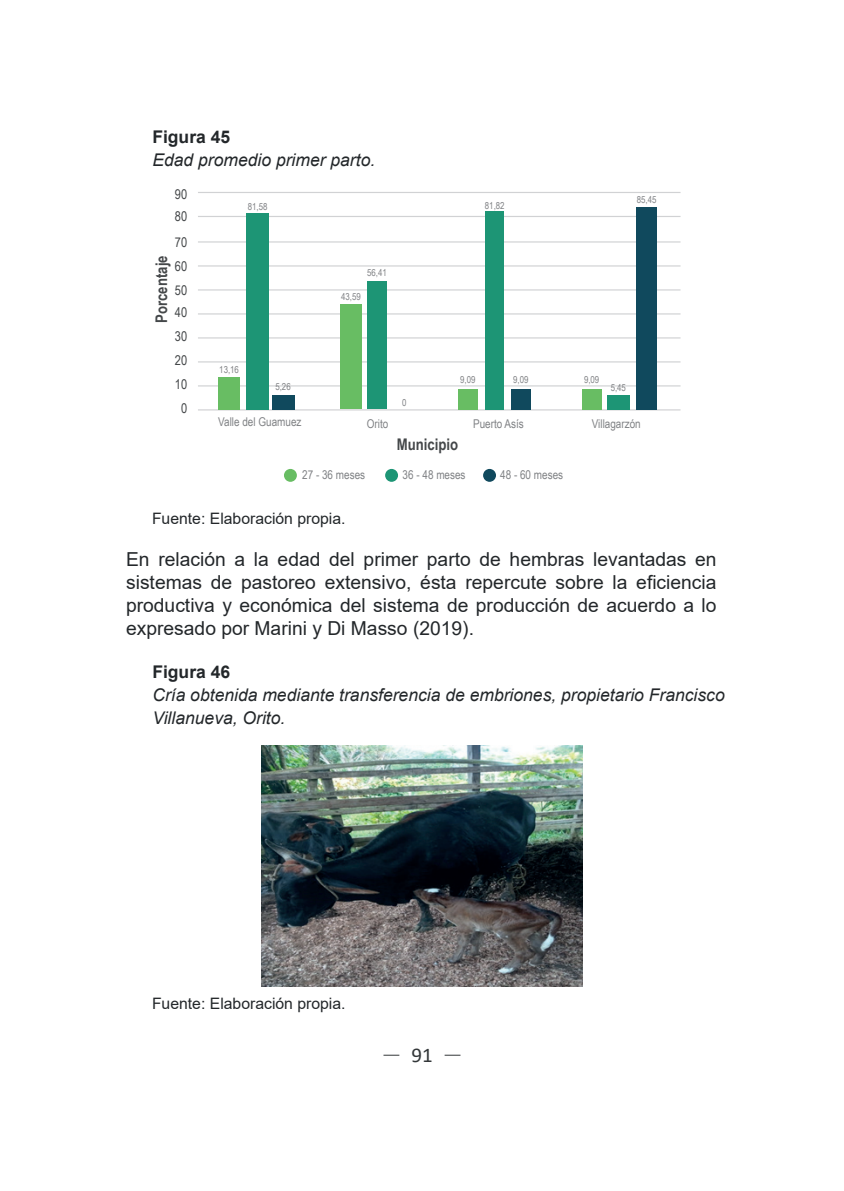
<style>
.page{position:relative;width:844px;height:1191px;background:#fff}
.page>*{position:absolute;margin:0;border:0;box-sizing:border-box;transform-origin:0 0}
.t1{font:21px "Calibri";color:#333739}
.t2{font:19.25px/22.8px "Arial";color:#23272a;text-align:justify}
.t3{font:italic 17.5px/22.8px "Arial";color:#23272a}
.t4{font:700 17.5px "Arial";color:#23272a}
.t5{font:700 16.1px "Arial Narrow";color:#444749}
.t6{font:15.75px "Arial";color:#23272a}
.t7{font:13.47px/24px "Arial Narrow";color:#444749}
.t8{font:12.08px "Arial Narrow";color:#808285}
.t9{font:9.62px "Arial Narrow";color:#808285}
</style>
<div class="page">
<svg style="left:444px;top:1054px;width:16px;height:1px"></svg>
<svg style="left:383px;top:1054px;width:16px;height:1px"></svg>
<hr style="left:198px;top:192px;width:482px;height:1px;background:#d1d2d4">
<hr style="left:198px;top:216px;width:482px;height:1px;background:#d1d2d4">
<hr style="left:198px;top:241px;width:482px;height:1px;background:#d1d2d4">
<hr style="left:198px;top:265px;width:482px;height:1px;background:#d1d2d4">
<hr style="left:198px;top:289px;width:482px;height:1px;background:#d1d2d4">
<hr style="left:198px;top:313px;width:482px;height:1px;background:#d1d2d4">
<hr style="left:198px;top:337px;width:482px;height:1px;background:#d1d2d4">
<hr style="left:198px;top:361px;width:482px;height:1px;background:#d1d2d4">
<hr style="left:198px;top:385px;width:482px;height:1px;background:#d1d2d4">
<hr style="left:198px;top:409px;width:482px;height:1px;background:#d1d2d4">
<div style="left:284px;top:469px;width:13px;height:13px;background:#68bd63;border-radius:50%"></div>
<div style="left:385px;top:469px;width:13px;height:13px;background:#1d9575;border-radius:50%"></div>
<div style="left:483px;top:469px;width:13px;height:13px;background:#10495d;border-radius:50%"></div>
<div style="left:218px;top:377px;width:22px;height:33px;background:#68bd63"></div>
<div style="left:340px;top:304px;width:21px;height:105px;background:#68bd63"></div>
<div style="left:458px;top:389px;width:19px;height:21px;background:#68bd63"></div>
<div style="left:511px;top:389px;width:19px;height:21px;background:#10495d"></div>
<div style="left:246px;top:213px;width:23px;height:197px;background:#1d9575"></div>
<div style="left:367px;top:281px;width:19px;height:128px;background:#1d9575"></div>
<div style="left:485px;top:212px;width:18px;height:198px;background:#1d9575"></div>
<div style="left:272px;top:395px;width:22px;height:15px;background:#10495d"></div>
<div style="left:607px;top:395px;width:22px;height:15px;background:#1d9575"></div>
<div style="left:636px;top:207px;width:20px;height:203px;background:#10495d"></div>
<div style="left:582px;top:389px;width:19px;height:21px;background:#68bd63"></div>
<img style="left:261px;top:745px;width:321px;height:241px">
<p class="t4" style="left:152px;top:125px;width:79px">Figura 45</p>
<p class="t3" style="left:152px;top:149px;width:224px">Edad promedio primer parto.</p>
<p class="t7" style="left:175px;top:182px;width:14px;line-height:22.4px">90<br>80</p>
<p class="t7" style="left:175px;top:229px;width:14px;text-align:justify">70<br>60<br>50</p>
<p class="t7" style="left:175px;top:300px;width:14px;text-align:center">40<br>30<br>20<br>10<br>0</p>
<p class="t5" style="left:149px;top:323px;width:69px;rotate:-90deg">Porcentaje</p>
<p class="t9" style="left:248px;top:200px;width:21px">81,58</p>
<p class="t9" style="left:219px;top:363px;width:21px">13,16</p>
<p class="t9" style="left:275px;top:379px;width:17px">5,26</p>
<p class="t9" style="left:367px;top:265px;width:21px">56,41</p>
<p class="t9" style="left:341px;top:290px;width:21px">43,59</p>
<p class="t9" style="left:402px;top:395px;width:6px">0</p>
<p class="t9" style="left:485px;top:198px;width:21px">81,82</p>
<p class="t9" style="left:460px;top:372px;width:17px">9,09</p>
<p class="t9" style="left:513px;top:372px;width:17px">9,09</p>
<p class="t9" style="left:636px;top:192px;width:21px">85,45</p>
<p class="t9" style="left:584px;top:372px;width:17px">9,09</p>
<p class="t9" style="left:610px;top:381px;width:17px">5,45</p>
<p class="t8" style="left:218px;top:413px;width:85px">Valle del Guamuez</p>
<p class="t8" style="left:366px;top:414px;width:23px">Orito</p>
<p class="t8" style="left:473px;top:414px;width:52px">Puerto Asís</p>
<p class="t8" style="left:591px;top:414px;width:50px">Villagarzón</p>
<p class="t5" style="left:397px;top:432px;width:63px">Municipio</p>
<p class="t8" style="left:302px;top:466px;width:64px">27 - 36 meses</p>
<p class="t8" style="left:402px;top:466px;width:64px">36 - 48 meses</p>
<p class="t8" style="left:500px;top:466px;width:64px">48 - 60 meses</p>
<p class="t6" style="left:152px;top:507px;width:195px">Fuente: Elaboración propia.</p>
<p class="t2" style="left:126px;top:548px;width:592px">En relación a la edad del primer parto de hembras levantadas en sistemas de pastoreo extensivo, ésta repercute sobre la eficiencia productiva y económica del sistema de producción de acuerdo a lo expresado por Marini y Di Masso (2019).</p>
<p class="t4" style="left:152px;top:660px;width:79px">Figura 46</p>
<p class="t3" style="left:152px;top:684px;width:573px">Cría obtenida mediante transferencia de embriones, propietario Francisco<br>Villanueva, Orito.</p>
<p class="t6" style="left:152px;top:992px;width:195px">Fuente: Elaboración propia.</p>
<p class="t1" style="left:411px;top:1040px;width:23px">91</p>
</div>
